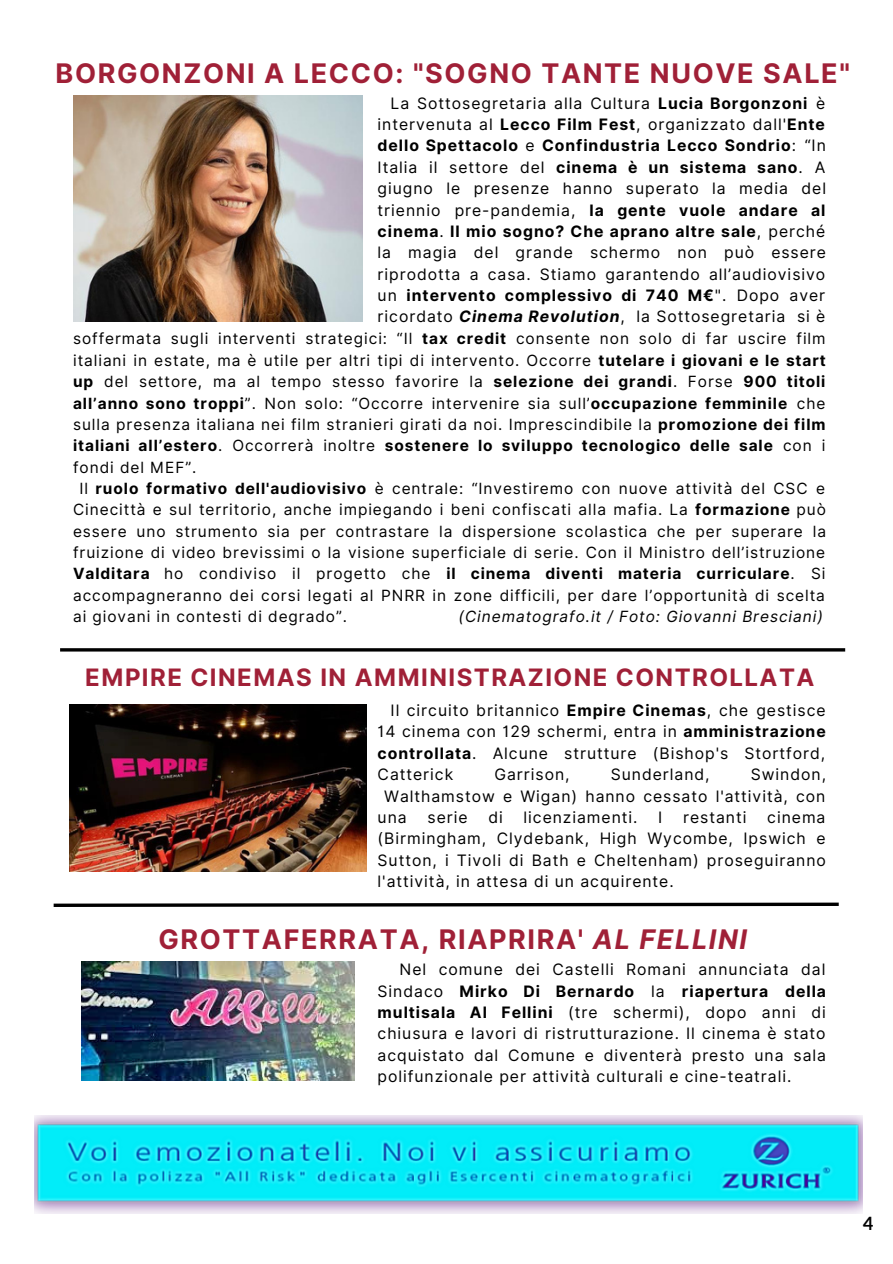
<style>
.page{position:relative;width:893px;height:1264px;background:#fff}
.page>*{position:absolute;margin:0;border:0;box-sizing:border-box;transform-origin:0 0}
.t1{font:700 27px "Inter";letter-spacing:.06em;color:#a02037}
.t2{font:700 24px "Inter";letter-spacing:.06em;color:#a02037}
.t3{font:700 18px "Aleo";color:#000}
.t4{font:15.75px/21.3px "Inter";letter-spacing:.06em;color:#000;text-align:justify}
.t5{font:15.45px/21.3px "Inter";letter-spacing:.06em;color:#000;text-align:justify}
.t6{font:italic 15.45px "Inter";letter-spacing:.06em;color:#000}
.s1{font-weight:700}
.s2{font-weight:700;font-style:italic}
.s3{font-style:italic}
</style>
<div class="page">
<hr style="left:60px;top:648px;width:785px;height:3px;background:#000">
<img style="left:34px;top:1115px;width:828px;height:98px">
<svg style="left:53px;top:902px;width:786px;height:5px"></svg>
<img style="left:73px;top:96px;width:289px;height:226px">
<img style="left:69px;top:704px;width:297px;height:167px">
<img style="left:81px;top:961px;width:273px;height:119px">
<p class="t1" style="left:56px;top:57px;width:795px">BORGONZONI A LECCO: "SOGNO TANTE NUOVE SALE"</p>
<p class="t4" style="left:377px;top:92px;width:450px;text-indent:13px">La Sottosegretaria alla Cultura <span class="s1">Lucia Borgonzoni</span> è intervenuta al <span class="s1">Lecco Film Fest</span>, organizzato dall'<span class="s1">Ente dello Spettacolo</span> e <span class="s1">Confindustria Lecco Sondrio</span>: “In Italia il settore del <span class="s1">cinema è un sistema sano</span>. A giugno le presenze hanno superato la media del triennio pre-pandemia, <span class="s1">la gente vuole andare al cinema</span>. <span class="s1">Il mio sogno? Che aprano altre sale</span>, perché la magia del grande schermo non può essere riprodotta a casa. Stiamo garantendo all’audiovisivo un <span class="s1">intervento complessivo di 740 M€</span>". Dopo aver ricordato <span class="s2">Cinema Revolution</span>, la Sottosegretaria si è</p>
<p class="t5" style="left:73px;top:328px;width:754px">soffermata sugli interventi strategici: “Il <span class="s1">tax credit</span> consente non solo di far uscire film italiani in estate, ma è utile per altri tipi di intervento. Occorre <span class="s1">tutelare i giovani e le start up</span> del settore, ma al tempo stesso favorire la <span class="s1">selezione dei grandi</span>. Forse <span class="s1">900 titoli all’anno sono troppi</span>”. Non solo: “Occorre intervenire sia sull’<span class="s1">occupazione femminile</span> che sulla presenza italiana nei film stranieri girati da noi. Imprescindibile la <span class="s1">promozione dei film italiani all’estero</span>. Occorrerà inoltre <span class="s1">sostenere lo sviluppo tecnologico delle sale</span> con i fondi del MEF”.</p>
<p class="t5" style="left:73px;top:478px;width:754px;text-indent:6px">Il <span class="s1">ruolo formativo dell'audiovisivo</span> è centrale: “Investiremo con nuove attività del CSC e Cinecittà e sul territorio, anche impiegando i beni confiscati alla mafia. La <span class="s1">formazione</span> può essere uno strumento sia per contrastare la dispersione scolastica che per superare la fruizione di video brevissimi o la visione superficiale di serie. Con il Ministro dell’istruzione <span class="s1">Valditara</span> ho condiviso il progetto che <span class="s1">il cinema diventi materia curriculare</span>. Si accompagneranno dei corsi legati al PNRR in zone difficili, per dare l’opportunità di scelta ai giovani in contesti di degrado”.</p>
<p class="t6" style="left:458px;top:607px;width:366px">(Cinematografo.it / Foto: Giovanni Bresciani)</p>
<p class="t2" style="left:85px;top:662px;width:730px">EMPIRE CINEMAS IN AMMINISTRAZIONE CONTROLLATA</p>
<p class="t4" style="left:377px;top:699px;width:449px;text-indent:13px">Il circuito britannico <span class="s1">Empire Cinemas</span>, che gestisce 14 cinema con 129 schermi, entra in <span class="s1">amministrazione controllata</span>. Alcune strutture (Bishop's Stortford, Catterick</p>
<p class="t4" style="left:494px;top:763px;width:77px">Garrison,</p>
<p class="t4" style="left:610px;top:763px;width:100px">Sunderland,</p>
<p class="t4" style="left:750px;top:763px;width:77px">Swindon,</p>
<p class="t4" style="left:384px;top:785px;width:443px">Walthamstow e Wigan) hanno cessato l'attività, con</p>
<p class="t4" style="left:377px;top:806px;width:31px">una</p>
<p class="t4" style="left:427px;top:806px;width:42px">serie</p>
<p class="t4" style="left:488px;top:806px;width:16px">di</p>
<p class="t4" style="left:523px;top:806px;width:115px">licenziamenti.</p>
<p class="t4" style="left:658px;top:806px;width:6px">I</p>
<p class="t4" style="left:683px;top:806px;width:65px">restanti</p>
<p class="t4" style="left:377px;top:806px;width:449px;text-indent:389px">cinema (Birmingham, Clydebank, High Wycombe, Ipswich e Sutton, i Tivoli di Bath e Cheltenham) proseguiranno l'attività, in attesa di un acquirente.</p>
<p class="t1" style="left:158px;top:923px;width:590px">GROTTAFERRATA, RIAPRIRA' <span class="s3">AL FELLINI</span></p>
<p class="t4" style="left:377px;top:959px;width:450px;text-indent:22px">Nel comune dei Castelli Romani annunciata dal Sindaco <span class="s1">Mirko Di Bernardo</span> la <span class="s1">riapertura della multisala Al Fellini</span> (tre schermi), dopo anni di chiusura e lavori di ristrutturazione. Il cinema è stato acquistato dal Comune e diventerà presto una sala polifunzionale per attività culturali e cine-teatrali.</p>
<p class="t3" style="left:862px;top:1213px;width:12px">4</p>
</div>
